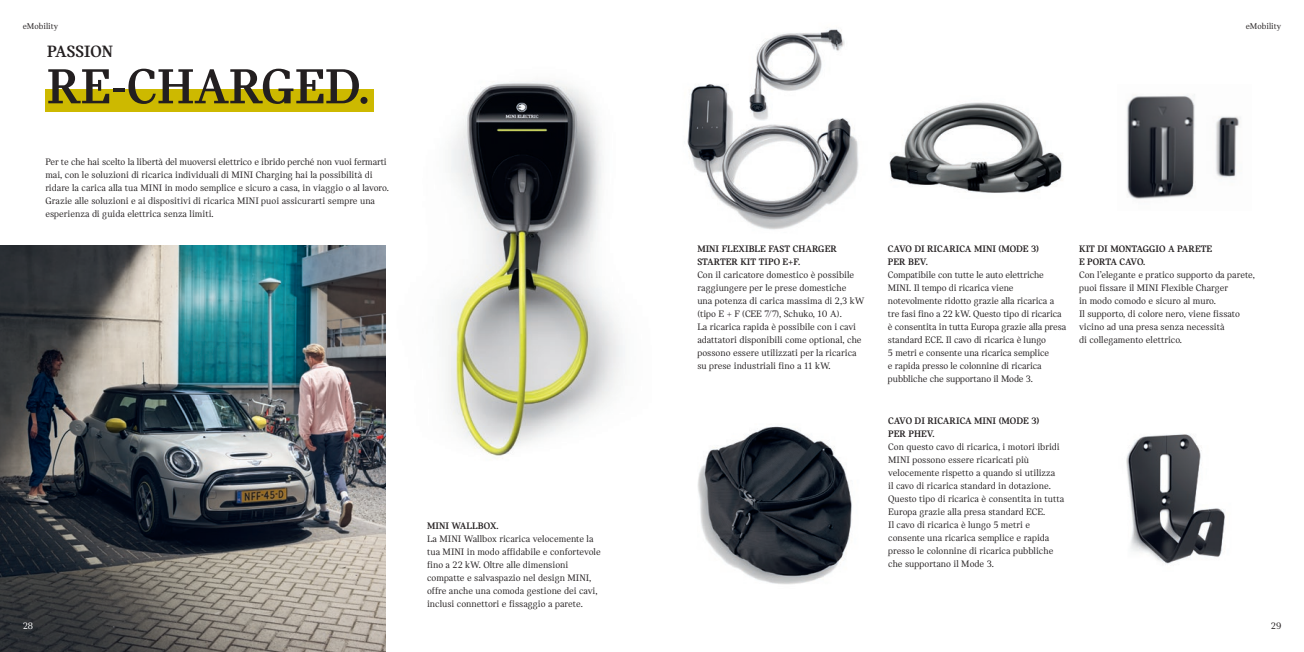
<style>
.page{position:relative;width:1304px;height:652px;background:#fff}
.page>*{position:absolute;margin:0;border:0;box-sizing:border-box;transform-origin:0 0}
.t1{font:700 52.5px "MINI Serif";color:#231f20}
.t2{font:700 17.5px "MINI Serif";color:#231f20}
.t3{font:10px/13px "MINI Serif";color:#231f20}
.t4{font:700 10px/13px "MINI Serif";color:#231f20}
.t5{font:10px "MINI Serif";color:#fff}
.t6{font:9px "MINI Serif";color:#231f20}
</style>
<div class="page">
<img style="left:697px;top:426px;width:155px;height:158px">
<img style="left:448px;top:81px;width:177px;height:378px">
<img style="left:687px;top:84px;width:172px;height:146px">
<img style="left:889px;top:102px;width:174px;height:91px">
<div style="left:45px;top:89px;width:329px;height:22px;background:#cdb900"></div>
<img style="left:1126px;top:94px;width:114px;height:105px">
<img style="left:1126px;top:434px;width:99px;height:130px">
<img style="left:0;top:245px;width:386px;height:407px">
<img style="left:739px;top:29px;width:110px;height:92px">
<p class="t6" style="left:23px;top:22px;width:37px">eMobility</p>
<h2 class="t2" style="left:47px;top:41px;width:67px">PASSION</h2>
<h1 class="t1" style="left:47px;top:57px;width:324px">RE-CHARGED.</h1>
<p class="t3" style="left:45px;top:155px;width:345px">Per te che hai scelto la libertà del muoversi elettrico e ibrido perché non vuoi fermarti mai, con le soluzioni di ricarica individuali di MINI Charging hai la possibilità di ridare la carica alla tua MINI in modo semplice e sicuro a casa, in viaggio o al lavoro.<br>Grazie alle soluzioni e ai dispositivi di ricarica MINI puoi assicurarti sempre una esperienza di guida elettrica senza limiti.</p>
<p class="t4" style="left:427px;top:519px;width:73px">MINI WALLBOX.</p>
<p class="t3" style="left:427px;top:532px;width:175px">La MINI Wallbox ricarica velocemente la tua MINI in modo affidabile e confortevole fino a 22 kW. Oltre alle dimensioni compatte e salvaspazio nel design MINI, offre anche una comoda gestione dei cavi, inclusi connettori e fissaggio a parete.</p>
<p class="t6" style="left:1246px;top:22px;width:37px">eMobility</p>
<p class="t4" style="left:697px;top:242px;width:141px">MINI FLEXIBLE FAST CHARGER<br>STARTER KIT TIPO E+F.</p>
<p class="t3" style="left:697px;top:268px;width:169px">Con il caricatore domestico è possibile raggiungere per le prese domestiche<br>una potenza di carica massima di 2,3 kW (tipo E + F (CEE 7/7), Schuko, 10 A).<br>La ricarica rapida è possibile con i cavi adattatori disponibili come optional, che possono essere utilizzati per la ricarica su prese industriali fino a 11 kW.</p>
<p class="t4" style="left:888px;top:242px;width:153px">CAVO DI RICARICA MINI (MODE 3)<br>PER BEV.</p>
<p class="t3" style="left:888px;top:268px;width:180px">Compatibile con tutte le auto elettriche MINI. Il tempo di ricarica viene notevolmente ridotto grazie alla ricarica a tre fasi fino a 22 kW. Questo tipo di ricarica è consentita in tutta Europa grazie alla presa standard ECE. Il cavo di ricarica è lungo<br>5 metri e consente una ricarica semplice<br>e rapida presso le colonnine di ricarica pubbliche che supportano il Mode 3.</p>
<p class="t4" style="left:1079px;top:242px;width:135px">KIT DI MONTAGGIO A PARETE<br>E PORTA CAVO.</p>
<p class="t3" style="left:1079px;top:268px;width:178px">Con l’elegante e pratico supporto da parete, puoi fissare il MINI Flexible Charger<br>in modo comodo e sicuro al muro.<br>Il supporto, di colore nero, viene fissato vicino ad una presa senza necessità<br>di collegamento elettrico.</p>
<p class="t4" style="left:888px;top:414px;width:153px">CAVO DI RICARICA MINI (MODE 3)<br>PER PHEV.</p>
<p class="t3" style="left:888px;top:440px;width:177px">Con questo cavo di ricarica, i motori ibridi MINI possono essere ricaricati più velocemente rispetto a quando si utilizza<br>il cavo di ricarica standard in dotazione.<br>Questo tipo di ricarica è consentita in tutta Europa grazie alla presa standard ECE.<br>Il cavo di ricarica è lungo 5 metri e consente una ricarica semplice e rapida presso le colonnine di ricarica pubbliche che supportano il Mode 3.</p>
<p class="t5" style="left:23px;top:621px;width:12px">28</p>
<p class="t3" style="left:1271px;top:620px;width:12px">29</p>
</div>
